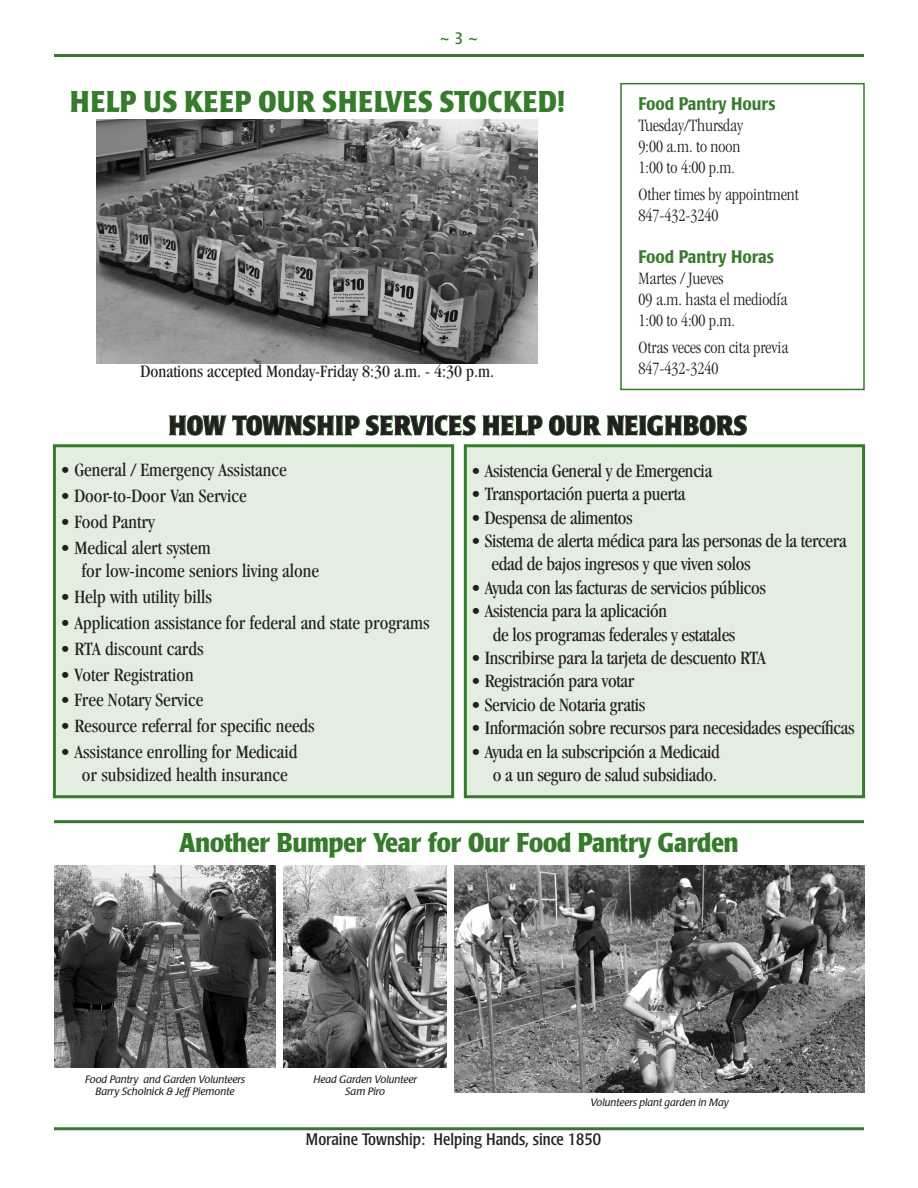
<style>
.page{position:relative;width:918px;height:1188px;background:#fff}
.page>*{position:absolute;margin:0;border:0;box-sizing:border-box;transform-origin:0 0}
.Headline{font:700 condensed 29.85px "Poppl Laudatio";letter-spacing:.04em;color:#357b2b}
.Headline-2{font:700 condensed 27px "Poppl Laudatio";color:#357b2b}
.Headline-3{font:700 condensed 27px "Poppl Laudatio";letter-spacing:.04em;color:#231f20}
.Body_copy{font:condensed 19.5px/23.4px "Garamond";letter-spacing:-.015em;color:#231f20}
.Body_copy_bulleted{font:300 condensed 18px "Garamond";color:#231f20}
.Body_copy-2{font:condensed 18px "Garamond";color:#231f20}
.Body_copy_bulleted-2{font:500 condensed 18px "Poppl Laudatio";color:#357b2b}
.t1{font:condensed 16.5px "Poppl Laudatio";color:#231f20}
.Company_return_addre{font:condensed 16.5px "Poppl Laudatio";color:#357b2b}
.t2{font:italic 10.5px/12.6px "Poppl Laudatio";color:#231f20;text-align:center}
</style>
<div class="page">
<hr style="left:54px;top:1127px;width:810px;height:3px;background:#357b2b">
<hr style="left:54px;top:54px;width:810px;height:3px;background:#357b2b">
<div style="left:620px;top:83px;width:245px;height:307px;border:2px solid #357b2b"></div>
<img style="left:97px;top:119px;width:441px;height:244px">
<img style="left:454px;top:865px;width:411px;height:227px">
<img style="left:54px;top:865px;width:222px;height:203px">
<img style="left:284px;top:865px;width:163px;height:203px">
<hr style="left:54px;top:820px;width:810px;height:3px;background:#357b2b">
<div style="left:53px;top:444px;width:401px;height:354px;background:#e3ede0;border:3px solid #357b2b"></div>
<div style="left:464px;top:444px;width:401px;height:354px;background:#e3ede0;border:3px solid #357b2b"></div>
<svg style="left:169px;top:415px;width:307px;height:40px"></svg>
<svg style="left:482px;top:415px;width:61px;height:21px"></svg>
<svg style="left:549px;top:388px;width:198px;height:60px"></svg>
<p class="Company_return_addre" style="left:439px;top:30px;width:42px">~ 3 ~</p>
<p class="Headline" style="left:70px;top:84px;width:496px">HELP US KEEP OUR SHELVES STOCKED!</p>
<p class="Body_copy-2" style="left:140px;top:361px;width:355px">Donations accepted Monday-Friday 8:30 a.m. - 4:30 p.m.</p>
<p class="Body_copy_bulleted-2" style="left:639px;top:94px;width:138px">Food Pantry Hours</p>
<p class="Body_copy_bulleted" style="left:639px;top:116px;width:106px">Tuesday/Thursday</p>
<p class="Body_copy_bulleted" style="left:639px;top:137px;width:103px">9:00 a.m. to noon</p>
<p class="Body_copy_bulleted" style="left:639px;top:158px;width:98px">1:00 to 4:00 p.m.</p>
<p class="Body_copy_bulleted" style="left:639px;top:185px;width:162px">Other times by appointment</p>
<p class="Body_copy_bulleted" style="left:639px;top:206px;width:82px">847-432-3240</p>
<p class="Body_copy_bulleted-2" style="left:639px;top:247px;width:137px">Food Pantry Horas</p>
<p class="Body_copy_bulleted" style="left:639px;top:269px;width:86px">Martes / Jueves</p>
<p class="Body_copy_bulleted" style="left:639px;top:290px;width:150px">09 a.m. hasta el mediodía</p>
<p class="Body_copy_bulleted" style="left:639px;top:311px;width:98px">1:00 to 4:00 p.m.</p>
<p class="Body_copy_bulleted" style="left:639px;top:338px;width:151px">Otras veces con cita previa</p>
<p class="Body_copy_bulleted" style="left:639px;top:359px;width:82px">847-432-3240</p>
<p class="Headline-3" style="left:169px;top:410px;width:579px">HOW TOWNSHIP SERVICES HELP OUR NEIGHBORS</p>
<p class="Body_copy" style="left:60px;top:458px;width:228px">• General / Emergency Assistance</p>
<p class="Body_copy" style="left:60px;top:484px;width:188px">• Door-to-Door Van Service</p>
<p class="Body_copy" style="left:60px;top:510px;width:96px">• Food Pantry</p>
<p class="Body_copy" style="left:82px;top:536px;width:239px;text-indent:-22px">• Medical alert system<br>for low-income seniors living alone</p>
<p class="Body_copy" style="left:60px;top:585px;width:153px">• Help with utility bills</p>
<p class="Body_copy" style="left:60px;top:611px;width:371px">• Application assistance for federal and state programs</p>
<p class="Body_copy" style="left:60px;top:637px;width:145px">• RTA discount cards</p>
<p class="Body_copy" style="left:60px;top:662px;width:135px">• Voter Registration</p>
<p class="Body_copy" style="left:60px;top:688px;width:144px">• Free Notary Service</p>
<p class="Body_copy" style="left:60px;top:714px;width:256px">• Resource referral for specific needs</p>
<p class="Body_copy" style="left:82px;top:740px;width:217px;text-indent:-22px">• Assistance enrolling for Medicaid or subsidized health insurance</p>
<p class="Body_copy" style="left:471px;top:459px;width:243px">• Asistencia General y de Emergencia</p>
<p class="Body_copy" style="left:471px;top:482px;width:216px">• Transportación puerta a puerta</p>
<p class="Body_copy" style="left:471px;top:505px;width:163px">• Despensa de alimentos</p>
<p class="Body_copy" style="left:491px;top:529px;width:357px;text-indent:-20px">• Sistema de alerta médica para las personas de la tercera edad de bajos ingresos y que viven solos</p>
<p class="Body_copy" style="left:471px;top:576px;width:296px">• Ayuda con las facturas de servicios públicos</p>
<p class="Body_copy" style="left:493px;top:599px;width:244px;text-indent:-22px">• Asistencia para la aplicación<br>de los programas federales y estatales</p>
<p class="Body_copy" style="left:471px;top:646px;width:296px">• Inscribirse para la tarjeta de descuento RTA</p>
<p class="Body_copy" style="left:471px;top:669px;width:164px">• Registración para votar</p>
<p class="Body_copy" style="left:471px;top:693px;width:176px">• Servicio de Notaria gratis</p>
<p class="Body_copy" style="left:471px;top:716px;width:385px">• Información sobre recursos para necesidades específicas</p>
<p class="Body_copy" style="left:471px;top:739px;width:250px;text-align:right">• Ayuda en la subscripción a Medicaid o a un seguro de salud subsidiado.</p>
<p class="Headline-2" style="left:180px;top:828px;width:560px">Another Bumper Year for Our Food Pantry Garden</p>
<p class="t2" style="left:85px;top:1073px;width:161px">Food Pantry and Garden Volunteers<br>Barry Scholnick &amp; Jeff Piemonte</p>
<p class="t2" style="left:313px;top:1073px;width:105px">Head Garden Volunteer<br>Sam Piro</p>
<p class="t2" style="left:591px;top:1096px;width:140px">Volunteers plant garden in May</p>
<p class="t1" style="left:306px;top:1130px;width:297px">Moraine Township: Helping Hands, since 1850</p>
</div>
